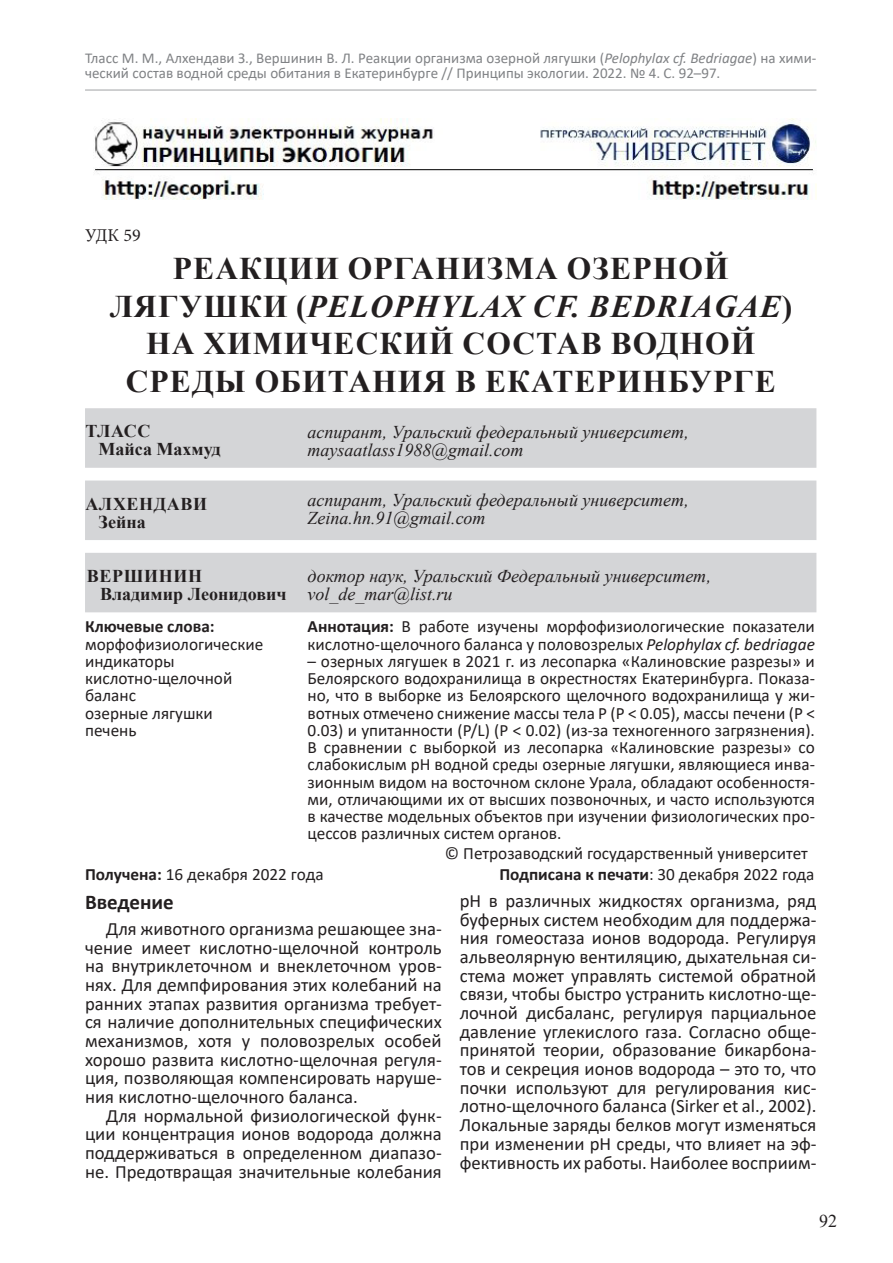
<style>
.page{position:relative;width:893px;height:1263px;background:#fff}
.page>*{position:absolute;margin:0;border:0;box-sizing:border-box;transform-origin:0 0}
.t1{font:700 31.5px/37.8px "Times New Roman";letter-spacing:.035em;color:#231f20;text-align:center}
.heading_3{font:700 21px "Calibri";color:#231f20}
.Normal__Web{font:18.75px/18.6px "Calibri";color:#231f20;text-align:justify}
.t2{font:italic 18px "Times New Roman";color:#231f20}
.t3{font:700 18px/18px "Times New Roman";color:#231f20}
.t4{font:700 18px/18px "Times New Roman";letter-spacing:.035em;color:#231f20}
.t5{font:18px "Minion Pro";color:#231f20}
.t6{font:18px "Times New Roman";color:#231f20}
.t7{font:17.25px/17.2px "Calibri";color:#231f20}
.t8{font:700 17.25px "Calibri";color:#231f20}
.t9{font:15px/15px "Calibri";color:#808285}
.s1{font-style:italic}
.s2{font-weight:700}
</style>
<div class="page">
<hr style="left:85px;top:89px;width:731px;height:2px;background:#808285">
<img style="left:94px;top:118px;width:722px;height:82px">
<div style="left:85px;top:408px;width:731px;height:60px;background:#d4d5d7"></div>
<div style="left:85px;top:480px;width:731px;height:60px;background:#d4d5d7;border:2px solid #d4d5d7"></div>
<div style="left:85px;top:553px;width:731px;height:59px;background:#d4d5d7"></div>
<p class="t9" style="left:85px;top:50px;width:733px">Тласс М. М., Алхендави З., Вершинин В. Л. Реакции организма озерной лягушки (<span class="s1">Pelophylax cf. Bedriagae</span>) на хими&shy;ческий состав водной среды обитания в Eкатеринбургe // Принципы экологии. 2022. № 4. С. 92–97.</p>
<p class="t5" style="left:85px;top:223px;width:57px">УДК 59</p>
<h1 class="t1" style="left:110px;top:248px;width:684px">РЕАКЦИИ ОРГАНИЗМА ОЗЕРНОЙ<br>ЛЯГУШКИ (<span class="s1">PELOPHYLAX CF. BEDRIAGAE</span>)<br>НА ХИМИЧЕСКИЙ СОСТАВ ВОДНОЙ<br>СРЕДЫ ОБИТАНИЯ В EКАТЕРИНБУРГE</h1>
<p class="t3" style="left:99px;top:422px;width:124px;text-indent:-13px">ТЛАСС<br>Майса Махмуд</p>
<p class="t2" style="left:308px;top:419px;width:383px">аспирант, Уральский федеральный университет,</p>
<p class="t2" style="left:308px;top:437px;width:218px">maysaatlass1988@gmail.com</p>
<p class="t4" style="left:99px;top:494px;width:110px;text-indent:-13px">АЛХЕНДАВИ<br>Зейна</p>
<p class="t2" style="left:308px;top:487px;width:383px">аспирант, Уральский федеральный университет,</p>
<p class="t2" style="left:308px;top:505px;width:180px">Zeina.hn.91@gmail.com</p>
<p class="t3" style="left:100px;top:566px;width:188px;text-indent:-13px">ВЕРШИНИН<br>Владимир Леонидович</p>
<p class="t2" style="left:308px;top:564px;width:405px">доктор наук, Уральский Федеральный университет,</p>
<p class="t2" style="left:308px;top:582px;width:147px">vol_de_mar@list.ru</p>
<p class="t7" style="left:308px;top:618px;width:509px"><span class="s2">Аннотация:</span> В работе изучены морфофизиологические показатели кислотно-щелочного баланса у половозрелых <span class="s1">Pelophylax cf. bedriagae</span></p>
<p class="t7" style="left:308px;top:652px;width:509px;text-align:justify">– озерных лягушек в 2021 г. из лесопарка «Калиновские разрезы» и Белоярского водохранилища в окрестностях Екатеринбурга. Показа&shy;но, что в выборке из Белоярского щелочного водохранилища у жи&shy;вотных отмечено снижение массы тела P (Р &lt; 0.05), массы печени (Р &lt; 0.03) и упитанности (P/L) (Р &lt; 0.02) (из-за техногенного загрязнения).<br>В сравнении с выборкой из лесопарка «Калиновские разрезы» со слабокислым pH водной среды озерные лягушки, являющиеся инва&shy;зионным видом на восточном склоне Урала, обладают особенностя&shy;ми, отличающими их от высших позвоночных, и часто используются в качестве модельных объектов при изучении физиологических про&shy;цессов различных систем органов.</p>
<p class="t7" style="left:445px;top:844px;width:364px">© Петрозаводский государственный университет</p>
<p class="t7" style="left:85px;top:866px;width:240px"><span class="s2">Получена:</span> 16 декабря 2022 года</p>
<p class="t7" style="left:499px;top:866px;width:317px"><span class="s2">Подписана к печати</span>: 30 декабря 2022 года</p>
<p class="heading_3" style="left:85px;top:887px;width:90px">Введение</p>
<p class="Normal__Web" style="left:85px;top:919px;width:358px;text-indent:21px">Для животного организма решающее зна&shy;чение имеет кислотно-щелочной контроль на внутриклеточном и внеклеточном уров&shy;нях. Для демпфирования этих колебаний на ранних этапах развития организма требует&shy;ся наличие дополнительных специфических механизмов, хотя у половозрелых особей хорошо развита кислотно-щелочная регуля&shy;ция, позволяющая компенсировать наруше&shy;ния кислотно-щелочного баланса.</p>
<p class="Normal__Web" style="left:85px;top:1105px;width:358px;text-indent:21px">Для нормальной физиологической функ&shy;ции концентрация ионов водорода должна поддерживаться в определенном диапазо&shy;не. Предотвращая значительные колебания</p>
<p class="t8" style="left:85px;top:614px;width:131px">Ключевые слова:</p>
<p class="t7" style="left:85px;top:635px;width:180px">морфофизиологические индикаторы кислотно-щелочной баланс<br>озерные лягушки печень</p>
<p class="Normal__Web" style="left:460px;top:891px;width:358px">pH в различных жидкостях организма, ряд буферных систем необходим для поддержа&shy;ния гомеостаза ионов водорода. Регулируя альвеолярную вентиляцию, дыхательная си&shy;стема может управлять системой обратной связи, чтобы быстро устранить кислотно-ще&shy;лочной дисбаланс, регулируя парциальное давление углекислого газа. Согласно обще&shy;принятой теории, образование бикарбона&shy;тов и секреция ионов водорода – это то, что почки используют для регулирования кис&shy;лотно-щелочного баланса (Sirker et al., 2002).<br>Локальные заряды белков могут изменяться при изменении pH среды, что влияет на эф&shy;фективность их работы. Наиболее восприим-</p>
<p class="t6" style="left:819px;top:1208px;width:19px">92</p>
</div>
